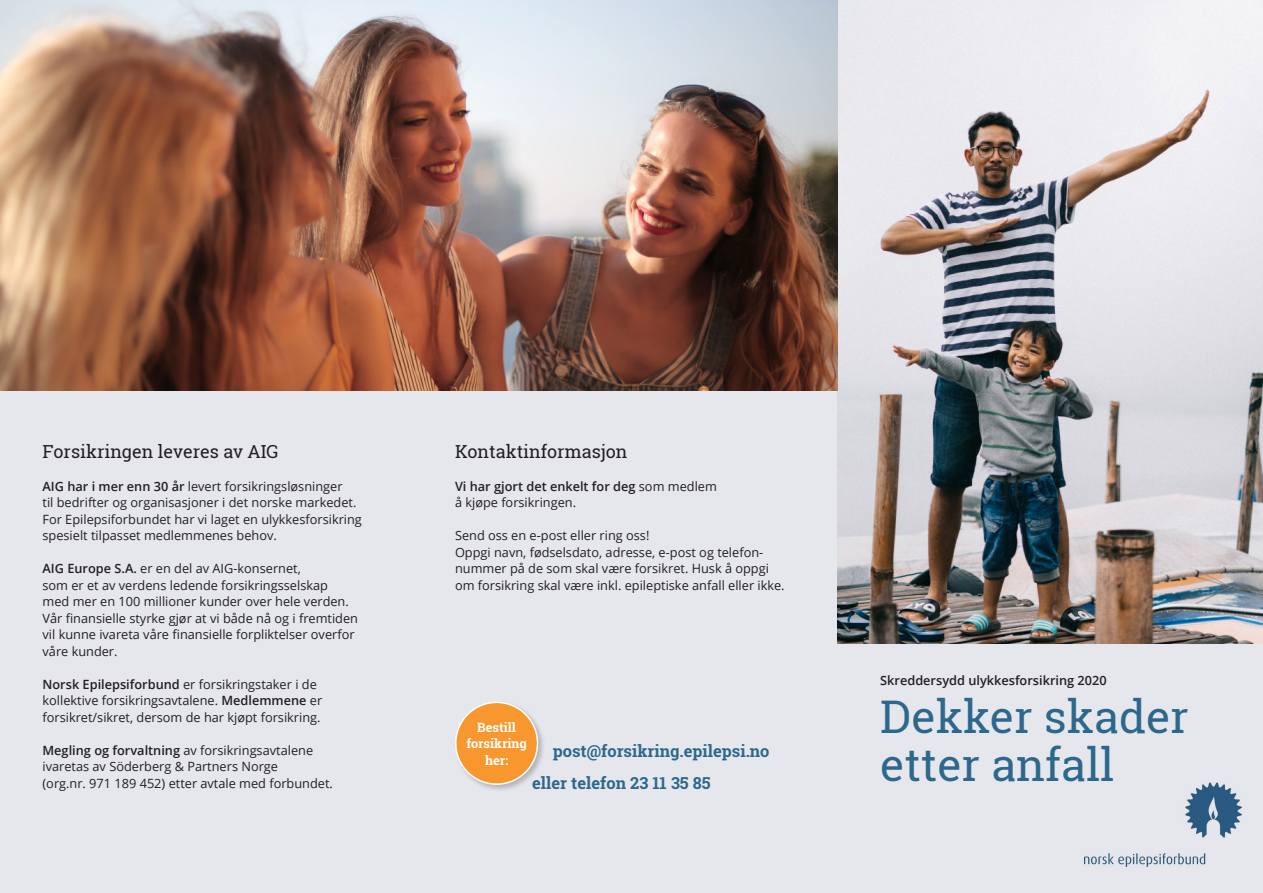
<style>
.page{position:relative;width:1263px;height:893px;background:#fff}
.page>*{position:absolute;margin:0;border:0;box-sizing:border-box;transform-origin:0 0}
._1-Heading{font:45px "Roboto Slab";color:#2d688c}
._1-Heading-2{font:18px "Roboto Slab";color:#231f20}
._2-Brødtekst{font:700 16.5px "Roboto Slab";color:#2d688c}
._2-Brødtekst-2{font:12.75px/16.5px "Open Sans";color:#231f20}
._2-Brødtekst-3{font:600 12.75px "Open Sans";color:#231f20}
._2-Brødtekst-4{font:700 12.75px/16.5px "Roboto Slab";color:#fff;text-align:center}
.s1{font-weight:600}
.s2{font-weight:400}
</style>
<div class="page">
<div style="left:0;top:322px;width:1263px;height:571px;background:#e5e7ed"></div>
<img style="left:838px;top:0;width:425px;height:643px">
<div style="left:453px;top:700px;width:93px;height:92px;background:#231f20;opacity:.25"></div>
<div style="left:456px;top:702px;width:81px;height:82px;background:#f7972d;border-radius:50%"></div>
<div style="left:455px;top:702px;width:83px;height:83px;border:2px solid #fff;border-radius:50%"></div>
<img style="left:1085px;top:783px;width:157px;height:83px">
<img style="left:0;top:0;width:838px;height:390px">
<p class="_1-Heading-2" style="left:43px;top:439px;width:238px">Forsikringen leveres av AIG</p>
<p class="_2-Brødtekst-2" style="left:43px;top:477px;width:321px"><span class="s1">AIG har i mer enn 30 år</span> levert forsikringsløsninger<br>til bedrifter og organisasjoner i det norske markedet.<br>For Epilepsiforbundet har vi laget en ulykkesforsikring spesielt tilpasset medlemmenes behov.</p>
<p class="_2-Brødtekst-2" style="left:43px;top:560px;width:317px"><span class="s1">AIG Europe S.A.</span> er en del av AIG-konsernet,<br>som er et av verdens ledende forsikringsselskap<br>med mer en 100 millioner kunder over hele verden.<br>Vår finansielle styrke gjør at vi både nå og i fremtiden vil kunne ivareta våre finansielle forpliktelser overfor våre kunder.</p>
<p class="_2-Brødtekst-2" style="left:43px;top:675px;width:281px"><span class="s1">Norsk Epilepsiforbund</span> er forsikringstaker i de kollektive forsikringsavtalene. <span class="s1">Medlemmene</span> er forsikret/sikret, dersom de har kjøpt forsikring.</p>
<p class="_2-Brødtekst-2" style="left:43px;top:741px;width:292px"><span class="s1">Megling og forvaltning</span> av forsikringsavtalene ivaretas av Söderberg &amp; Partners Norge<br>(org.nr. 971 189 452) etter avtale med forbundet.</p>
<p class="_1-Heading-2" style="left:455px;top:439px;width:174px">Kontaktinformasjon</p>
<p class="_2-Brødtekst-3" style="left:455px;top:477px;width:263px">Vi har gjort det enkelt for deg <span class="s2">som medlem</span></p>
<p class="_2-Brødtekst-2" style="left:455px;top:494px;width:123px">å kjøpe forsikringen.</p>
<p class="_2-Brødtekst-2" style="left:455px;top:527px;width:196px">Send oss en e-post eller ring oss!</p>
<p class="_2-Brødtekst-2" style="left:455px;top:543px;width:315px">Oppgi navn, fødselsdato, adresse, e-post og telefon&shy;nummer på de som skal være forsikret. Husk å oppgi</p>
<p class="_2-Brødtekst-2" style="left:455px;top:576px;width:331px">om forsikring skal være inkl. epileptiske anfall eller ikke.</p>
<p class="_2-Brødtekst-4" style="left:477px;top:718px;width:40px">Bestill</p>
<p class="_2-Brødtekst-4" style="left:466px;top:735px;width:62px">forsikring her:</p>
<p class="_2-Brødtekst" style="left:553px;top:740px;width:218px">post@forsikring.epilepsi.no</p>
<p class="_2-Brødtekst" style="left:532px;top:772px;width:180px">eller telefon 23 11 35 85</p>
<p class="_2-Brødtekst-3" style="left:880px;top:672px;width:228px">Skreddersydd ulykkesforsikring 2020</p>
<p class="_1-Heading" style="left:880px;top:686px;width:310px">Dekker skader</p>
<p class="_1-Heading" style="left:880px;top:734px;width:236px">etter anfall</p>
</div>
